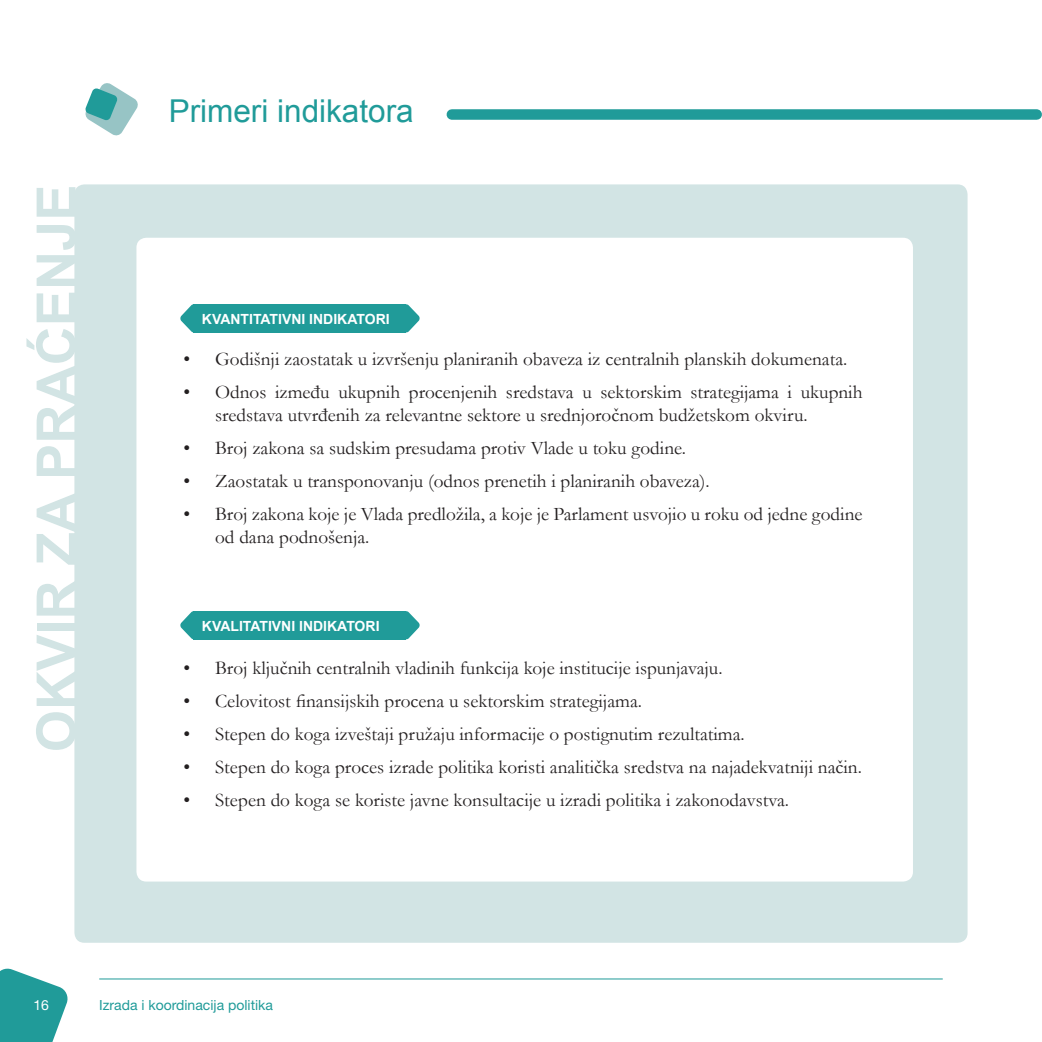
<style>
.page{position:relative;width:1042px;height:1042px;background:#fff}
.page>*{position:absolute;margin:0;border:0;box-sizing:border-box;transform-origin:0 0}
.Vertical_title{font:700 54.25px "Arial";color:#d2e4e4}
.Heading_1__Chapters{font:31.5px "Arial";color:#209b99}
.t1{font:19.25px/23.1px "Garamond";color:#231f20}
.Bars__Principles___I{font:700 14px "Arial";color:#fff}
.t2{font:14px "Helvetica Neue LT Std";color:#209b99}
.t3{font:14px "Helvetica Neue LT Std";color:#fff}
</style>
<div class="page">
<hr style="left:99px;top:978px;width:844px;height:1px;background:#209b99">
<div style="left:74px;top:184px;width:893px;height:759px;background:#d2e4e4;border-radius:10px"></div>
<div style="left:136px;top:238px;width:777px;height:643px;background:#fff;border-radius:10px"></div>
<svg style="left:85px;top:83px;width:53px;height:53px"></svg>
<div style="left:452px;top:109px;width:584px;height:11px;background:#209b99"></div>
<svg style="left:180px;top:304px;width:27px;height:29px"></svg>
<svg style="left:392px;top:304px;width:28px;height:29px"></svg>
<div style="left:194px;top:304px;width:212px;height:28px;background:#209b99"></div>
<svg style="left:180px;top:611px;width:27px;height:29px"></svg>
<svg style="left:392px;top:611px;width:28px;height:29px"></svg>
<div style="left:194px;top:611px;width:212px;height:28px;background:#209b99"></div>
<svg style="left:0;top:968px;width:68px;height:74px"></svg>
<p class="Vertical_title" style="left:20px;top:752px;width:569px;rotate:-90deg">OKVIR ZA PRAĆENJE</p>
<p class="Heading_1__Chapters" style="left:169px;top:91px;width:247px">Primeri indikatora</p>
<p class="Bars__Principles___I" style="left:202px;top:310px;width:189px">KVANTITATIVNI INDIKATORI</p>
<p class="t1" style="left:184px;top:347px;width:665px">• Godišnji zaostatak u izvršenju planiranih obaveza iz centralnih planskih dokumenata.</p>
<p class="t1" style="left:215px;top:380px;width:649px;text-indent:-32px">• Odnos između ukupnih procenjenih sredstava u sektorskim strategijama i ukupnih sredstava utvrđenih za relevantne sektore u srednjoročnom budžetskom okviru.</p>
<p class="t1" style="left:184px;top:436px;width:504px">• Broj zakona sa sudskim presudama protiv Vlade u toku godine.</p>
<p class="t1" style="left:184px;top:469px;width:528px">• Zaostatak u transponovanju (odnos prenetih i planiranih obaveza).</p>
<p class="t1" style="left:215px;top:502px;width:649px;text-indent:-32px">• Broj zakona koje je Vlada predložila, a koje je Parlament usvojio u roku od jedne godine od dana podnošenja.</p>
<p class="Bars__Principles___I" style="left:202px;top:616px;width:179px">KVALITATIVNI INDIKATORI</p>
<p class="t1" style="left:184px;top:656px;width:540px">• Broj ključnih centralnih vladinih funkcija koje institucije ispunjavaju.</p>
<p class="t1" style="left:184px;top:689px;width:460px">• Celovitost finansijskih procena u sektorskim strategijama.</p>
<p class="t1" style="left:184px;top:722px;width:563px">• Stepen do koga izveštaji pružaju informacije o postignutim rezultatima.</p>
<p class="t1" style="left:184px;top:755px;width:680px">• Stepen do koga proces izrade politika koristi analitička sredstva na najadekvatniji način.</p>
<p class="t1" style="left:184px;top:788px;width:607px">• Stepen do koga se koriste javne konsultacije u izradi politika i zakonodavstva.</p>
<p class="t3" style="left:33px;top:996px;width:17px">16</p>
<p class="t2" style="left:99px;top:996px;width:175px">Izrada i koordinacija politika</p>
</div>
